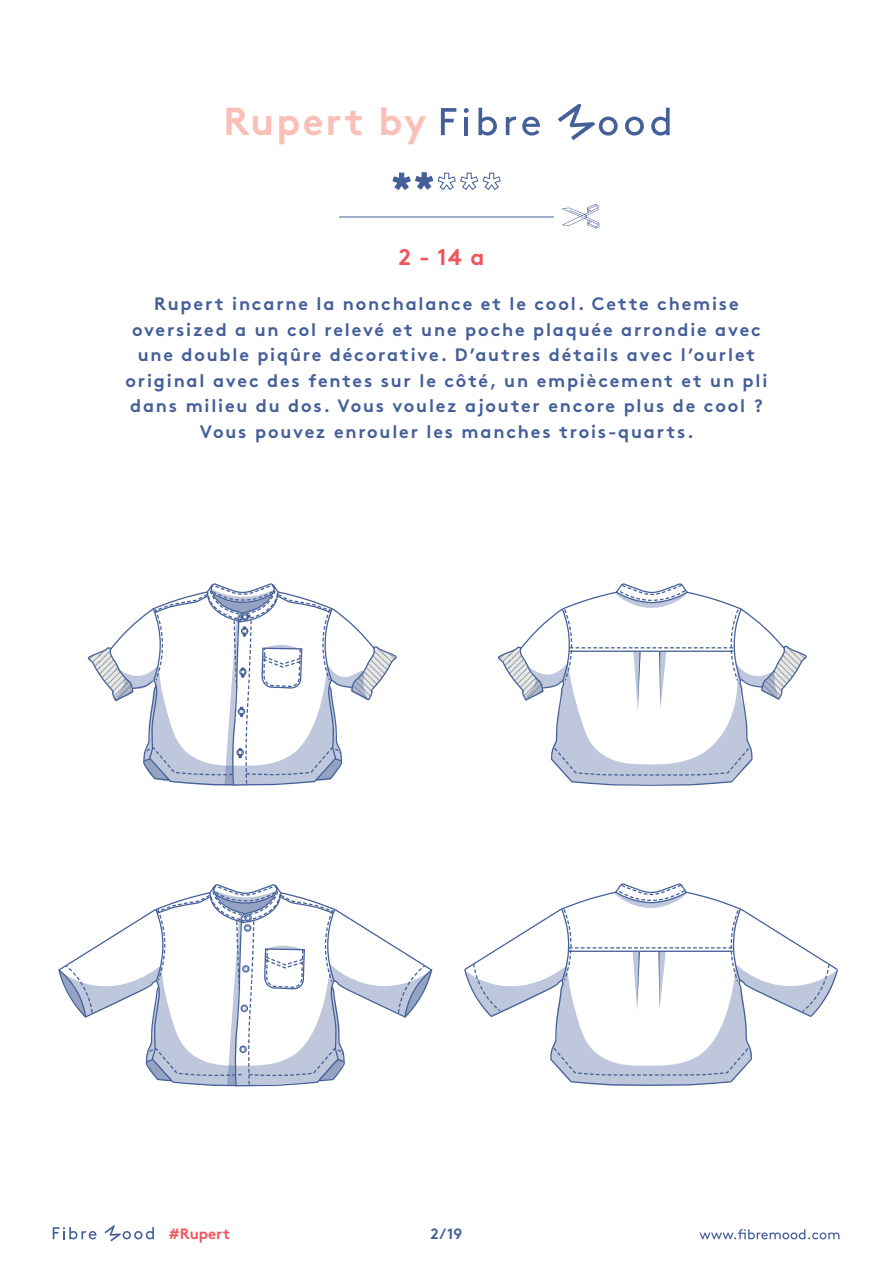
<style>
.page{position:relative;width:893px;height:1263px;background:#fff}
.page>*{position:absolute;margin:0;border:0;box-sizing:border-box;transform-origin:0 0}
.t1{font:700 39px "Brown";letter-spacing:.05em;color:#fabfb7}
.t2{font:700 22.8px "Brown";color:#f0565d}
.t3{font:700 18px/25.5px "Brown";letter-spacing:.1em;color:#456099;text-align:center}
.t4{font:700 15px "Brown";color:#f0565d}
.t5{font:700 15px "Brown";color:#456099}
</style>
<div class="page">
<svg style="left:699px;top:1229px;width:140px;height:10px"></svg>
<svg style="left:53px;top:1227px;width:44px;height:12px"></svg>
<svg style="left:104px;top:1225px;width:50px;height:16px"></svg>
<hr style="left:339px;top:217px;width:215px;height:1px;background:#456099">
<svg style="left:562px;top:204px;width:38px;height:24px"></svg>
<svg style="left:392px;top:172px;width:109px;height:18px"></svg>
<svg style="left:87px;top:583px;width:310px;height:203px"></svg>
<svg style="left:498px;top:583px;width:309px;height:203px"></svg>
<svg style="left:58px;top:884px;width:375px;height:203px"></svg>
<svg style="left:464px;top:883px;width:374px;height:203px"></svg>
<svg style="left:441px;top:108px;width:15px;height:27px"></svg>
<svg style="left:464px;top:108px;width:5px;height:5px"></svg>
<hr style="left:464px;top:117px;width:4px;height:18px;background:#456099">
<svg style="left:478px;top:108px;width:19px;height:28px"></svg>
<svg style="left:506px;top:117px;width:10px;height:18px"></svg>
<svg style="left:522px;top:117px;width:18px;height:19px"></svg>
<svg style="left:558px;top:104px;width:60px;height:36px"></svg>
<svg style="left:625px;top:117px;width:19px;height:19px"></svg>
<svg style="left:651px;top:108px;width:19px;height:28px"></svg>
<h1 class="t1" style="left:223px;top:89px;width:205px">Rupert by</h1>
<p class="t2" style="left:399px;top:239px;width:87px">2 - 14 a</p>
<p class="t3" style="left:126px;top:289px;width:643px">Rupert incarne la nonchalance et le cool. Cette chemise oversized a un col relevé et une poche plaquée arrondie avec une double piqûre décorative. D’autres détails avec l’ourlet original avec des fentes sur le côté, un empiècement et un pli dans milieu du dos. Vous voulez ajouter encore plus de cool ?<br>Vous pouvez enrouler les manches trois-quarts.</p>
<p class="t4" style="left:169px;top:1222px;width:63px">#Rupert</p>
<p class="t5" style="left:430px;top:1221px;width:34px">2/19</p>
</div>
